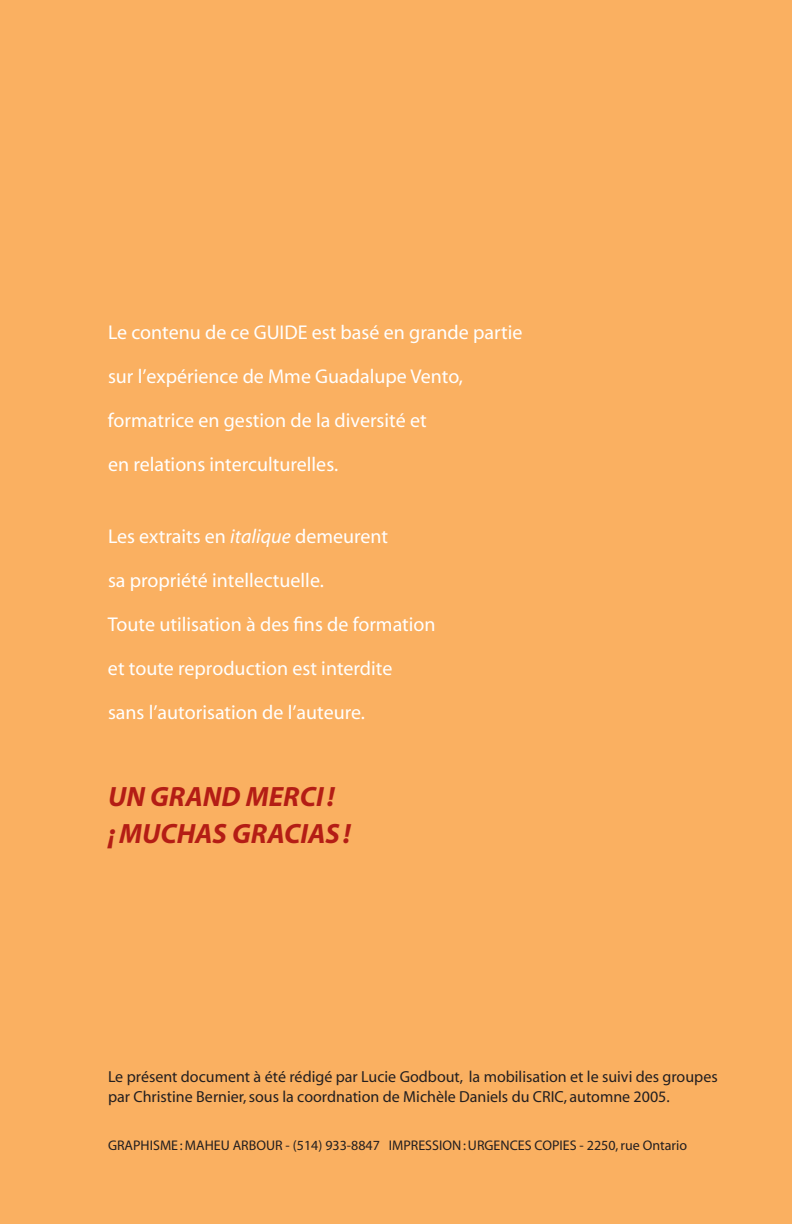
<style>
.page{position:relative;width:792px;height:1224px;background:#fab061}
.page>*{position:absolute;margin:0;border:0;box-sizing:border-box;transform-origin:0 0}
.t1{font:italic 700 28px/37px "Myriad";color:#b41d15}
.t2{font:20px/44px "Myriad";color:#fff}
.t3{font:16px/20px "Myriad";color:#231f20}
.t4{font:14px "Myriad";color:#231f20}
.s1{font-style:italic}
</style>
<div class="page">
<p class="t2" style="left:108px;top:311px;width:416px">Le contenu de ce GUIDE est basé en grande partie</p>
<p class="t2" style="left:108px;top:355px;width:356px">sur l’expérience de Mme Guadalupe Vento,</p>
<p class="t2" style="left:108px;top:399px;width:320px">formatrice en gestion de la diversité et</p>
<p class="t2" style="left:108px;top:443px;width:232px">en relations interculturelles.</p>
<p class="t2" style="left:108px;top:515px;width:282px">Les extraits en <span class="s1">italique</span> demeurent sa propriété intellectuelle.</p>
<p class="t2" style="left:108px;top:603px;width:329px">Toute utilisation à des fins de formation</p>
<p class="t2" style="left:108px;top:647px;width:286px">et toute reproduction est interdite</p>
<p class="t2" style="left:108px;top:691px;width:259px">sans l’autorisation de l’auteure.</p>
<h1 class="t1" style="left:108px;top:779px;width:244px">UN GRAND MERCI !<br>¡ MUCHAS GRACIAS !</h1>
<p class="t3" style="left:108px;top:1067px;width:611px">Le présent document à été rédigé par Lucie Godbout, la mobilisation et le suivi des groupes par Christine Bernier, sous la coordnation de Michèle Daniels du CRIC, automne 2005.</p>
<p class="t4" style="left:108px;top:1138px;width:581px">GRAPHISME : MAHEU ARBOUR - (514) 933-8847 IMPRESSION : URGENCES COPIES - 2250, rue Ontario</p>
</div>
